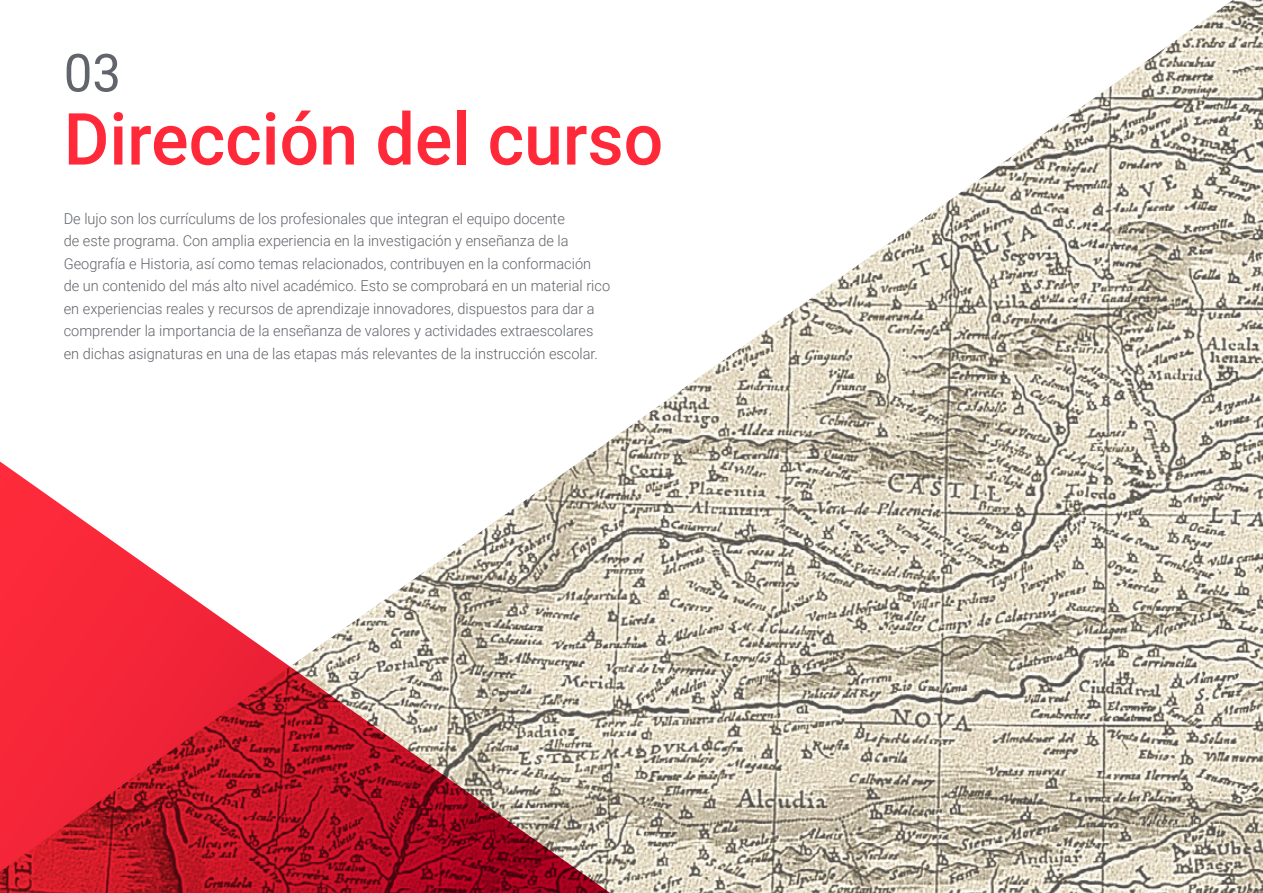
<style>
.page{position:relative;width:1263px;height:893px;background:#fff}
.page>*{position:absolute;margin:0;border:0;box-sizing:border-box;transform-origin:0 0}
.t1{font:500 72px "Roboto";color:#ff293a}
.t2{font:52.5px "Roboto";color:#61646a}
.t3{font:300 15px/22.5px "Roboto";color:#61646a}
</style>
<div class="page">
<img style="left:602px;top:0;width:661px;height:893px">
<svg style="left:0;top:446px;width:640px;height:447px"></svg>
<h2 class="t2" style="left:64px;top:36px;width:59px">03</h2>
<h1 class="t1" style="left:64px;top:89px;width:601px">Dirección del curso</h1>
<p class="t3" style="left:64px;top:207px;width:548px">De lujo son los currículums de los profesionales que integran el equipo docente<br>de este programa. Con amplia experiencia en la investigación y enseñanza de la Geografía e Historia, así como temas relacionados, contribuyen en la conformación de un contenido del más alto nivel académico. Esto se comprobará en un material rico en experiencias reales y recursos de aprendizaje innovadores, dispuestos para dar a comprender la importancia de la enseñanza de valores y actividades extraescolares en dichas asignaturas en una de las etapas más relevantes de la instrucción escolar.</p>
</div>
